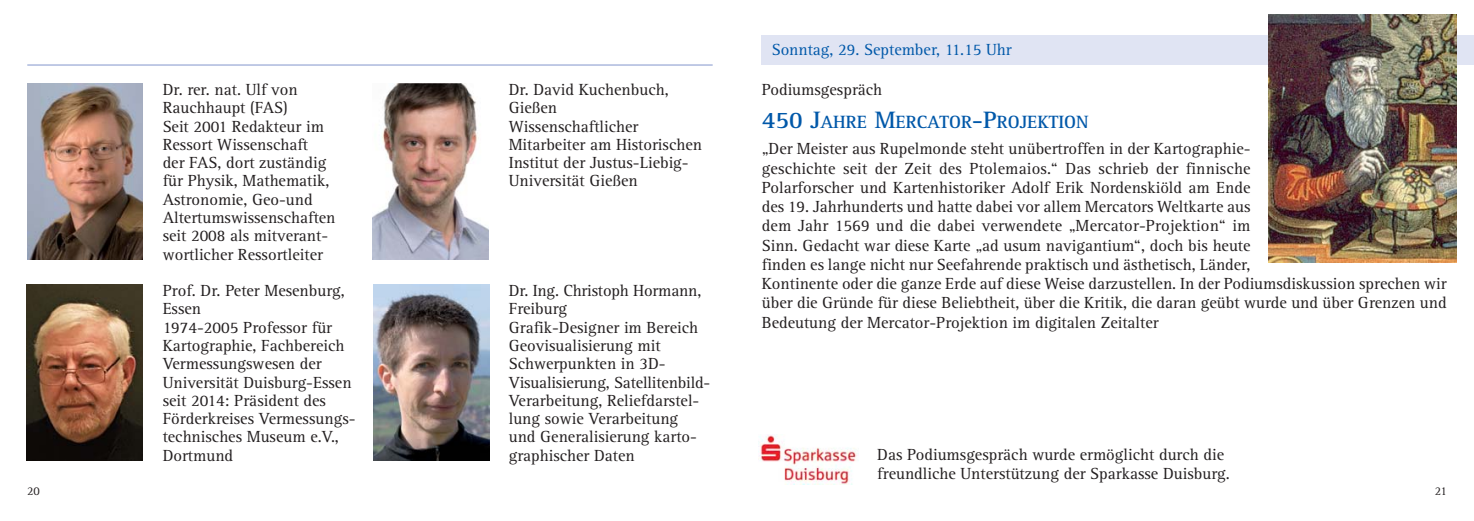
<style>
.page{position:relative;width:1474px;height:521px;background:#fff}
.page>*{position:absolute;margin:0;border:0;box-sizing:border-box;transform-origin:0 0}
.t1{font:700 18.38px "Rotis Serif";color:#0058a9}
.t2{font:16.62px/18.2px "Rotis Serif";color:#231f20}
.t3{font:16.62px "Rotis Serif";color:#0058a9}
.t4{font:12.25px "Rotis Serif";color:#231f20}
.s1{font-size:24.5px}
</style>
<div class="page">
<hr style="left:27px;top:65px;width:685px;height:1px;background:#8296cc">
<div style="left:761px;top:35px;width:712px;height:29px;background:#e0e4f3"></div>
<img style="left:1267px;top:15px;width:189px;height:248px">
<img style="left:27px;top:84px;width:116px;height:176px">
<img style="left:27px;top:285px;width:116px;height:176px">
<img style="left:373px;top:84px;width:115px;height:176px">
<img style="left:373px;top:285px;width:116px;height:176px">
<img style="left:758px;top:435px;width:101px;height:49px">
<p class="t4" style="left:27px;top:487px;width:14px">20</p>
<p class="t2" style="left:163px;top:82px;width:174px">Dr. rer. nat. Ulf von<br>Rauchhaupt (FAS)<br>Seit 2001 Redakteur im<br>Ressort Wissenschaft<br>der FAS, dort zuständig für Physik, Mathematik,<br>Astronomie, Geo-und<br>Altertumswissenschaften seit 2008 als mitverant - wortlicher Ressortleiter</p>
<p class="t2" style="left:163px;top:283px;width:194px">Prof. Dr. Peter Mesenburg,<br>Essen<br>1974-2005 Professor für<br>Kartographie, Fachbereich<br>Vermessungswesen der<br>Universität Duisburg-Essen seit 2014: Präsident des<br>Förderkreises Vermessungs&shy;technisches Museum e.V.,<br>Dortmund</p>
<p class="t2" style="left:509px;top:82px;width:195px">Dr. David Kuchenbuch,<br>Gießen<br>Wissenschaftlicher<br>Mitarbeiter am Historischen<br>Institut der Justus-Liebig-<br>Universität Gießen</p>
<p class="t2" style="left:509px;top:283px;width:203px">Dr. Ing. Christoph Hormann,<br>Freiburg<br>Grafik-Designer im Bereich<br>Geovisualisierung mit<br>Schwerpunkten in 3D-<br>Visualisierung, Satellitenbild-<br>Verarbeitung, Reliefdarstel&shy;lung sowie Verarbeitung<br>und Generalisierung karto&shy;graphischer Daten</p>
<p class="t3" style="left:771px;top:43px;width:241px">Sonntag, 29. September, 11.15 Uhr</p>
<p class="t2" style="left:761px;top:82px;width:122px">Podiumsgespräch</p>
<p class="t1" style="left:761px;top:115px;width:328px"><span class="s1">450 J</span>AHRE <span class="s1">M</span>ERCATOR<span class="s1">-P</span>ROJEKTION</p>
<p class="t2" style="left:761px;top:141px;width:686px;line-height:19.2px">„Der Meister aus Rupelmonde steht unübertroffen in der Kartographie-<br>geschichte seit der Zeit des Ptolemaios.“ Das schrieb der finnische<br>Polarforscher und Kartenhistoriker Adolf Erik Nordenskiöld am Ende<br>des 19. Jahrhunderts und hatte dabei vor allem Mercators Weltkarte aus<br>dem Jahr 1569 und die dabei verwendete „Mercator-Projektion“ im<br>Sinn. Gedacht war diese Karte „ad usum navigantium“, doch bis heute<br>finden es lange nicht nur Seefahrende praktisch und ästhetisch, Länder,<br>Kontinente oder die ganze Erde auf diese Weise darzustellen. In der Podiumsdiskussion sprechen wir über die Gründe für diese Beliebtheit, über die Kritik, die daran geübt wurde und über Grenzen und Bedeutung der Mercator-Projektion im digitalen Zeitalter</p>
<p class="t2" style="left:877px;top:446px;width:354px;line-height:19.2px">Das Podiumsgespräch wurde ermöglicht durch die freundliche Unterstützung der Sparkasse Duisburg.</p>
<p class="t4" style="left:1434px;top:487px;width:14px">21</p>
</div>
